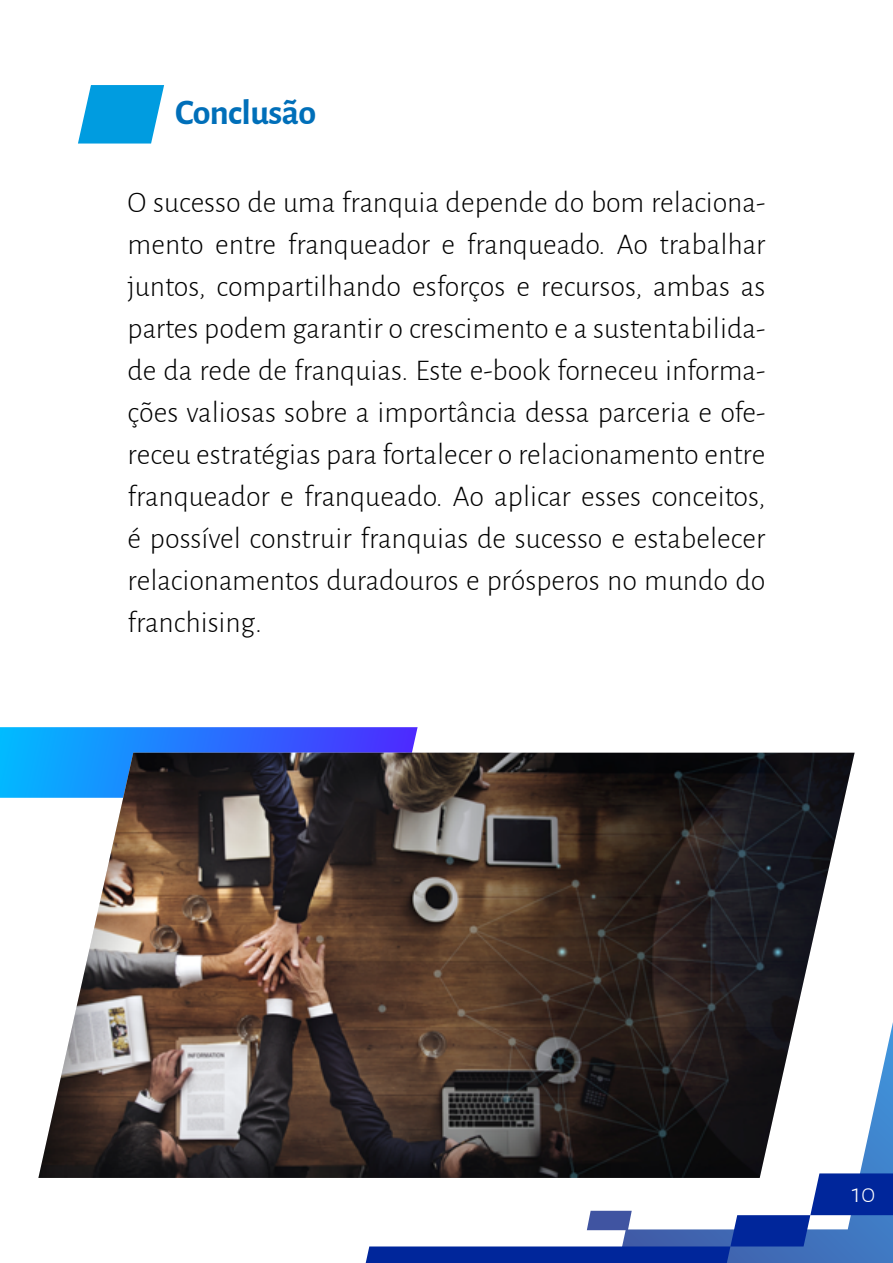
<style>
.page{position:relative;width:893px;height:1263px;background:#fff}
.page>*{position:absolute;margin:0;border:0;box-sizing:border-box;transform-origin:0 0}
.t1{font:700 36px "Alegreya Sans";letter-spacing:-.015em;color:#006fb9}
.t2{font:300 30px/42px "Alegreya Sans";color:#000;text-align:justify}
.t3{font:300 27px "Alegreya Sans";color:#fff}
</style>
<div class="page">
<svg style="left:860px;top:1022px;width:33px;height:151px"></svg>
<svg style="left:366px;top:1173px;width:527px;height:90px"></svg>
<svg style="left:0;top:727px;width:418px;height:71px;background:#257dfd"></svg>
<img style="left:38px;top:753px;width:817px;height:425px">
<svg style="left:78px;top:85px;width:86px;height:59px;background:#27abe4"></svg>
<p class="t1" style="left:175px;top:86px;width:143px">Conclusão</p>
<p class="t2" style="left:128px;top:180px;width:639px">O sucesso de uma franquia depende do bom relaciona&shy;mento entre franqueador e franqueado. Ao trabalhar juntos, compartilhando esforços e recursos, ambas as partes podem garantir o crescimento e a sustentabilida&shy;de da rede de franquias. Este e-book forneceu informa&shy;ções valiosas sobre a importância dessa parceria e ofe&shy;receu estratégias para fortalecer o relacionamento entre franqueador e franqueado. Ao aplicar esses conceitos, é possível construir franquias de sucesso e estabelecer relacionamentos duradouros e prósperos no mundo do franchising.</p>
<p class="t3" style="left:852px;top:1175px;width:25px">10</p>
</div>
